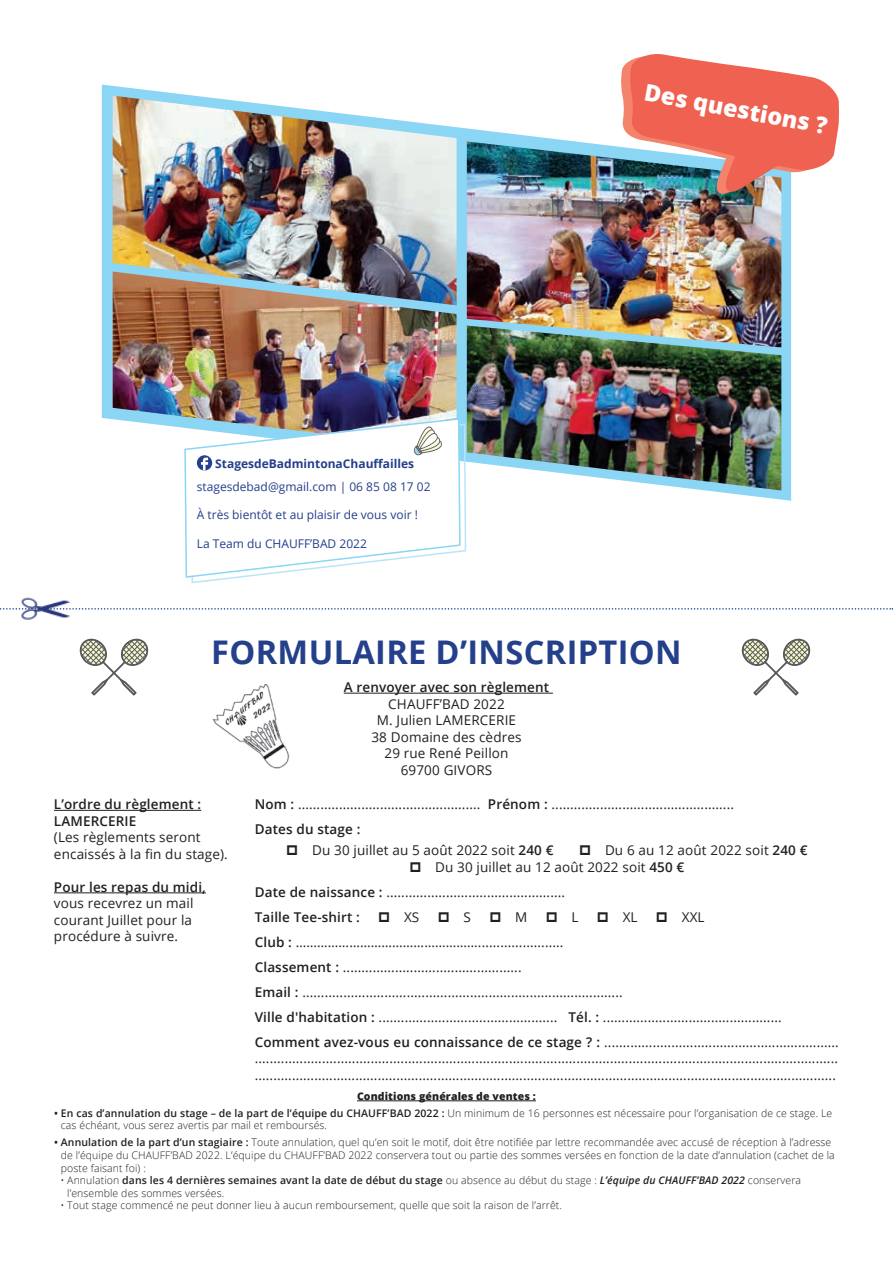
<style>
.page{position:relative;width:893px;height:1263px;background:#fff}
.page>*{position:absolute;margin:0;border:0;box-sizing:border-box;transform-origin:0 0}
.t1{font:700 32.55px "Open Sans";letter-spacing:.01em;color:#24408b}
.t2{font:800 23.25px "Open Sans";color:#fff}
.t3{font:13.5px/16.5px "Open Sans";letter-spacing:.01em;color:#231f20}
.t4{font:600 13.5px/16.5px "Open Sans";letter-spacing:.01em;color:#231f20}
.t5{font:12px "Open Sans";color:#24408b}
.t6{font:700 12px "Open Sans";color:#24408b}
.t7{font:300 10.5px/12.6px "Open Sans";letter-spacing:.01em;color:#231f20}
.t8{font:800 10.5px "Open Sans";letter-spacing:.01em;color:#231f20}
.s1{font-weight:600}
.s2{font-weight:600;font-style:italic}
</style>
<div class="page">
<img style="left:212px;top:685px;width:78px;height:84px">
<hr style="left:54px;top:810px;width:147px;height:1px;background:#231f20">
<hr style="left:54px;top:892px;width:152px;height:1px;background:#231f20">
<hr style="left:344px;top:693px;width:209px;height:1px;background:#231f20">
<svg style="left:0;top:608px;width:893px;height:2px"></svg>
<img style="left:19px;top:597px;width:54px;height:23px">
<svg style="left:741px;top:638px;width:70px;height:57px"></svg>
<svg style="left:79px;top:638px;width:70px;height:57px"></svg>
<hr style="left:357px;top:1100px;width:179px;height:1px;background:#231f20">
<svg style="left:102px;top:85px;width:689px;height:416px"></svg>
<img style="left:113px;top:305px;width:344px;height:145px">
<img style="left:467px;top:347px;width:314px;height:143px">
<img style="left:113px;top:96px;width:344px;height:209px">
<img style="left:467px;top:141px;width:314px;height:206px">
<svg style="left:618px;top:54px;width:221px;height:145px"></svg>
<svg style="left:183px;top:417px;width:284px;height:167px"></svg>
<p class="t6" style="left:215px;top:455px;width:200px">StagesdeBadmintonaChauffailles</p>
<p class="t5" style="left:197px;top:478px;width:235px">stagesdebad@gmail.com | 06 85 08 17 02</p>
<p class="t5" style="left:197px;top:507px;width:223px">À très bientôt et au plaisir de vous voir !</p>
<p class="t5" style="left:197px;top:536px;width:172px">La Team du CHAUFF’BAD 2022</p>
<h2 class="t2" style="left:648px;top:74px;width:187px;rotate:11deg">Des questions ?</h2>
<h1 class="t1" style="left:211px;top:629px;width:472px">FORMULAIRE D’INSCRIPTION</h1>
<p class="t4" style="left:54px;top:796px;width:149px">L’ordre du règlement :<br>LAMERCERIE</p>
<p class="t3" style="left:54px;top:829px;width:175px">(Les règlements seront encaissés à la fin du stage).</p>
<p class="t4" style="left:54px;top:878px;width:153px">Pour les repas du midi,</p>
<p class="t3" style="left:54px;top:895px;width:141px;text-align:justify">vous recevrez un mail courant Juillet pour la procédure à suivre.</p>
<p class="t4" style="left:344px;top:679px;width:207px">A renvoyer avec son règlement</p>
<p class="t3" style="left:371px;top:695px;width:152px;text-align:center">CHAUFF’BAD 2022<br>M. Julien LAMERCERIE<br>38 Domaine des cèdres<br>29 rue René Peillon<br>69700 GIVORS</p>
<p class="t3" style="left:255px;top:791px;width:481px;line-height:25px"><span class="s1">Nom :</span> ................................................. <span class="s1">Prénom :</span> .................................................<br><span class="s1">Dates du stage :</span></p>
<p class="t3" style="left:312px;top:841px;width:243px">Du 30 juillet au 5 août 2022 soit <span class="s1">240 €</span></p>
<p class="t3" style="left:435px;top:841px;width:374px;text-indent:170px">Du 6 au 12 août 2022 soit <span class="s1">240 €<br></span>Du 30 juillet au 12 août 2022 soit <span class="s1">450 €</span></p>
<p class="t3" style="left:255px;top:879px;width:312px;line-height:25px"><span class="s1">Date de naissance :</span> ................................................<br><span class="s1">Taille Tee-shirt :</span></p>
<p class="t3" style="left:404px;top:908px;width:17px">XS</p>
<p class="t3" style="left:464px;top:908px;width:9px">S</p>
<p class="t3" style="left:515px;top:908px;width:14px">M</p>
<p class="t3" style="left:571px;top:908px;width:9px">L</p>
<p class="t3" style="left:623px;top:908px;width:16px">XL</p>
<p class="t3" style="left:682px;top:908px;width:24px">XXL</p>
<p class="t3" style="left:255px;top:929px;width:586px;line-height:25px"><span class="s1">Club :</span> …………………………………………….......................<br><span class="s1">Classement :</span> ................................................<br><span class="s1">Email :</span> ......................................................................................<br><span class="s1">Ville d'habitation :</span> ................................................ <span class="s1">Tél. :</span> ................................................<br><span class="s1">Comment avez-vous eu connaissance de ce stage ? :</span> ...............................................................</p>
<p class="t3" style="left:255px;top:1049px;width:585px">............................................................................................................................................................ ............................................................................................................................................................</p>
<p class="t8" style="left:357px;top:1088px;width:180px">Conditions générales de ventes :</p>
<p class="t7" style="left:61px;top:1106px;width:773px;text-indent:-7px"><span class="s1">• En cas d’annulation du stage – de la part de l’équipe du CHAUFF’BAD 2022 :</span> Un minimum de 16 personnes est nécessaire pour l’organisation de ce stage. Le cas échéant, vous serez avertis par mail et remboursés.</p>
<p class="t7" style="left:61px;top:1136px;width:775px;text-indent:-7px"><span class="s1">• Annulation de la part d’un stagiaire :</span> Toute annulation, quel qu’en soit le motif, doit être notifiée par lettre recommandée avec accusé de réception à l’adresse de l’équipe du CHAUFF’BAD 2022. L’équipe du CHAUFF’BAD 2022 conservera tout ou partie des sommes versées en fonction de la date d’annulation (cachet de la poste faisant foi) :</p>
<p class="t7" style="left:67px;top:1174px;width:735px;text-indent:-7px">• Annulation <span class="s1">dans les 4 dernières semaines avant la date de début du stage</span> ou absence au début du stage : <span class="s2">L’équipe du CHAUFF’BAD 2022</span> conservera l’ensemble des sommes versées.</p>
<p class="t7" style="left:60px;top:1199px;width:503px">• Tout stage commencé ne peut donner lieu à aucun remboursement, quelle que soit la raison de l’arrêt.</p>
</div>
